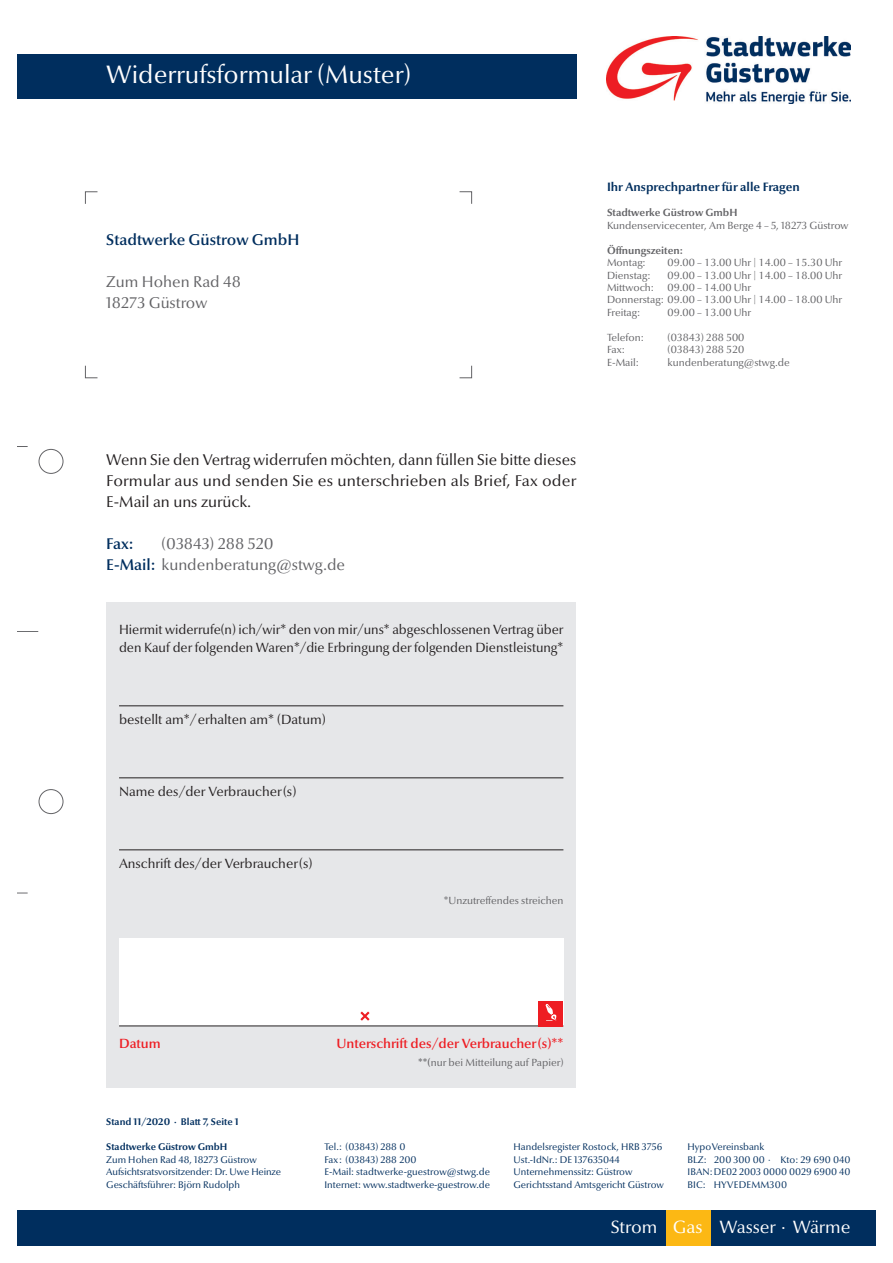
<style>
.page{position:relative;width:893px;height:1263px;background:#fff}
.page>*{position:absolute;margin:0;border:0;box-sizing:border-box;transform-origin:0 0}
.t1{font:25.5px "Optima Nova LT Pro";color:#fff}
.t2{font:18px "Optima Nova LT Pro";color:#fff}
.t3{font:15.75px/21px "Optima Nova LT Pro";letter-spacing:.01em;color:#231f20;text-align:justify}
.t4{font:15.75px/21px "Optima Nova LT Pro";color:#636366}
.t5{font:600 15.75px "Optima Nova LT Pro";color:#002e5e}
.t6{font:13.5px/18px "Optima Nova LT Pro";color:#231f20}
.t7{font:600 13.5px "Optima Nova LT Pro";color:#ee1d23}
.t8{font:700 12.3px "Optima Nova LT Pro";color:#002e5e}
.t9{font:10.5px/12.5px "Optima Nova LT Pro";color:#636366}
.t10{font:700 10.5px "Optima Nova LT Pro";color:#636366}
.t11{font:9.75px/12.5px "Optima Nova LT Pro";color:#002e5e}
.t12{font:700 9.75px "Optima Nova LT Pro";color:#002e5e}
.s1{font-weight:600;color:#002e5e}
.s2{font-weight:600}
</style>
<div class="page">
<div style="left:17px;top:1210px;width:859px;height:36px;background:#002e5e"></div>
<div style="left:666px;top:1210px;width:44px;height:36px;background:#fcb814"></div>
<div style="left:39px;top:449px;width:24px;height:25px;border:1px solid #636366;border-radius:50%"></div>
<div style="left:39px;top:789px;width:24px;height:25px;border:1px solid #636366;border-radius:50%"></div>
<svg style="left:17px;top:631px;width:21px;height:1px"></svg>
<div style="left:17px;top:54px;width:559px;height:45px;background:#002e5e"></div>
<img style="left:607px;top:37px;width:243px;height:66px">
<svg style="left:85px;top:191px;width:13px;height:13px"></svg>
<svg style="left:459px;top:191px;width:13px;height:13px"></svg>
<svg style="left:459px;top:365px;width:13px;height:14px"></svg>
<svg style="left:85px;top:365px;width:13px;height:14px"></svg>
<div style="left:106px;top:602px;width:470px;height:486px;background:#e6e7e9"></div>
<hr style="left:119px;top:705px;width:444px;height:1px;background:#231f20">
<hr style="left:119px;top:777px;width:444px;height:1px;background:#231f20">
<hr style="left:119px;top:849px;width:444px;height:1px;background:#231f20">
<div style="left:119px;top:938px;width:444px;height:88px;background:#fff"></div>
<svg style="left:360px;top:1011px;width:10px;height:10px"></svg>
<hr style="left:119px;top:1025px;width:444px;height:1px;background:#231f20">
<div style="left:538px;top:1001px;width:25px;height:25px;background:#ee1d23"></div>
<svg style="left:545px;top:1004px;width:12px;height:17px"></svg>
<h1 class="t1" style="left:106px;top:59px;width:306px">Widerrufsformular (Muster)</h1>
<h3 class="t5" style="left:106px;top:230px;width:195px">Stadtwerke Güstrow GmbH</h3>
<h3 class="t4" style="left:106px;top:271px;width:136px">Zum Hohen Rad 48<br>18273 Güstrow</h3>
<p class="t8" style="left:607px;top:179px;width:194px">Ihr Ansprechpartner für alle Fragen</p>
<p class="t10" style="left:607px;top:206px;width:132px">Stadtwerke Güstrow GmbH</p>
<p class="t9" style="left:607px;top:219px;width:243px">Kundenservicecenter, Am Berge 4 – 5, 18273 Güstrow</p>
<p class="t10" style="left:607px;top:243px;width:77px">Öffnungszeiten:</p>
<p class="t9" style="left:607px;top:256px;width:40px">Montag:</p>
<p class="t9" style="left:668px;top:256px;width:176px">09.00 – 13.00 Uhr | 14.00 – 15.30 Uhr</p>
<p class="t9" style="left:607px;top:269px;width:45px">Dienstag:</p>
<p class="t9" style="left:668px;top:269px;width:176px">09.00 – 13.00 Uhr | 14.00 – 18.00 Uhr</p>
<p class="t9" style="left:607px;top:281px;width:49px">Mittwoch:</p>
<p class="t9" style="left:607px;top:281px;width:237px;text-indent:61px">09.00 – 14.00 Uhr<br>Donnerstag: 09.00 – 13.00 Uhr | 14.00 – 18.00 Uhr<br>Freitag:</p>
<p class="t9" style="left:668px;top:306px;width:85px">09.00 – 13.00 Uhr</p>
<p class="t9" style="left:607px;top:331px;width:38px">Telefon:</p>
<p class="t9" style="left:668px;top:331px;width:78px">(03843) 288 500</p>
<p class="t9" style="left:607px;top:343px;width:19px">Fax:</p>
<p class="t9" style="left:668px;top:343px;width:78px">(03843) 288 520</p>
<p class="t9" style="left:607px;top:356px;width:34px">E-Mail:</p>
<p class="t9" style="left:668px;top:356px;width:124px">kundenberatung@stwg.de</p>
<h3 class="t3" style="left:106px;top:449px;width:471px">Wenn Sie den Vertrag widerrufen möchten, dann füllen Sie bitte dieses Formular aus und senden Sie es unterschrieben als Brief, Fax oder E-Mail an uns zurück.</h3>
<h3 class="t5" style="left:106px;top:533px;width:29px">Fax:</h3>
<h3 class="t4" style="left:106px;top:533px;width:240px;text-indent:55px">(03843) 288 520<br><span class="s1">E-Mail:</span> kundenberatung@stwg.de</h3>
<h3 class="t6" style="left:119px;top:620px;width:446px">Hiermit widerrufe(n) ich/wir* den von mir/uns* abgeschlossenen Vertrag über den Kauf der folgenden Waren*/die Erbringung der folgenden Dienstleistung*</h3>
<h3 class="t6" style="left:119px;top:710px;width:208px">bestellt am*/erhalten am* (Datum)</h3>
<h3 class="t6" style="left:119px;top:782px;width:179px">Name des/der Verbraucher(s)</h3>
<h3 class="t6" style="left:119px;top:854px;width:195px">Anschrift des/der Verbraucher(s)</h3>
<p class="t9" style="left:444px;top:894px;width:121px">*Unzutreffendes streichen</p>
<h3 class="t7" style="left:119px;top:1035px;width:43px">Datum</h3>
<h3 class="t7" style="left:336px;top:1035px;width:228px">Unterschrift des/der Verbraucher(s)**</h3>
<p class="t9" style="left:418px;top:1056px;width:147px"><span class="s2">**(</span>nur bei Mitteilung auf Papier)</p>
<p class="t12" style="left:106px;top:1116px;width:134px">Stand 11/2020 · Blatt 7, Seite 1</p>
<p class="t12" style="left:106px;top:1141px;width:123px">Stadtwerke Güstrow GmbH</p>
<p class="t11" style="left:106px;top:1153px;width:176px">Zum Hohen Rad 48, 18273 Güstrow<br>Aufsichtsratsvorsitzender: Dr. Uwe Heinze<br>Geschäftsführer: Björn Rudolph</p>
<p class="t11" style="left:324px;top:1140px;width:167px">Tel. : (03843) 288 0<br>Fax : (03843) 288 200<br>E-Mail: stadtwerke-guestrow@stwg.de<br>Internet: www.stadtwerke-guestrow.de</p>
<p class="t11" style="left:514px;top:1140px;width:152px">Handelsregister Rostock, HRB 3756<br>Ust.-IdNr.: DE 137635044<br>Unternehmenssitz: Güstrow<br>Gerichtsstand Amtsgericht Güstrow</p>
<p class="t11" style="left:688px;top:1140px;width:164px">HypoVereinsbank<br>BLZ: 200 300 00 ∙ Kto: 29 690 040<br>IBAN: DE02 2003 0000 0029 6900 40<br>BIC: HYVEDEMM300</p>
<h2 class="t2" style="left:611px;top:1215px;width:241px">Strom Gas Wasser ∙ Wärme</h2>
</div>
